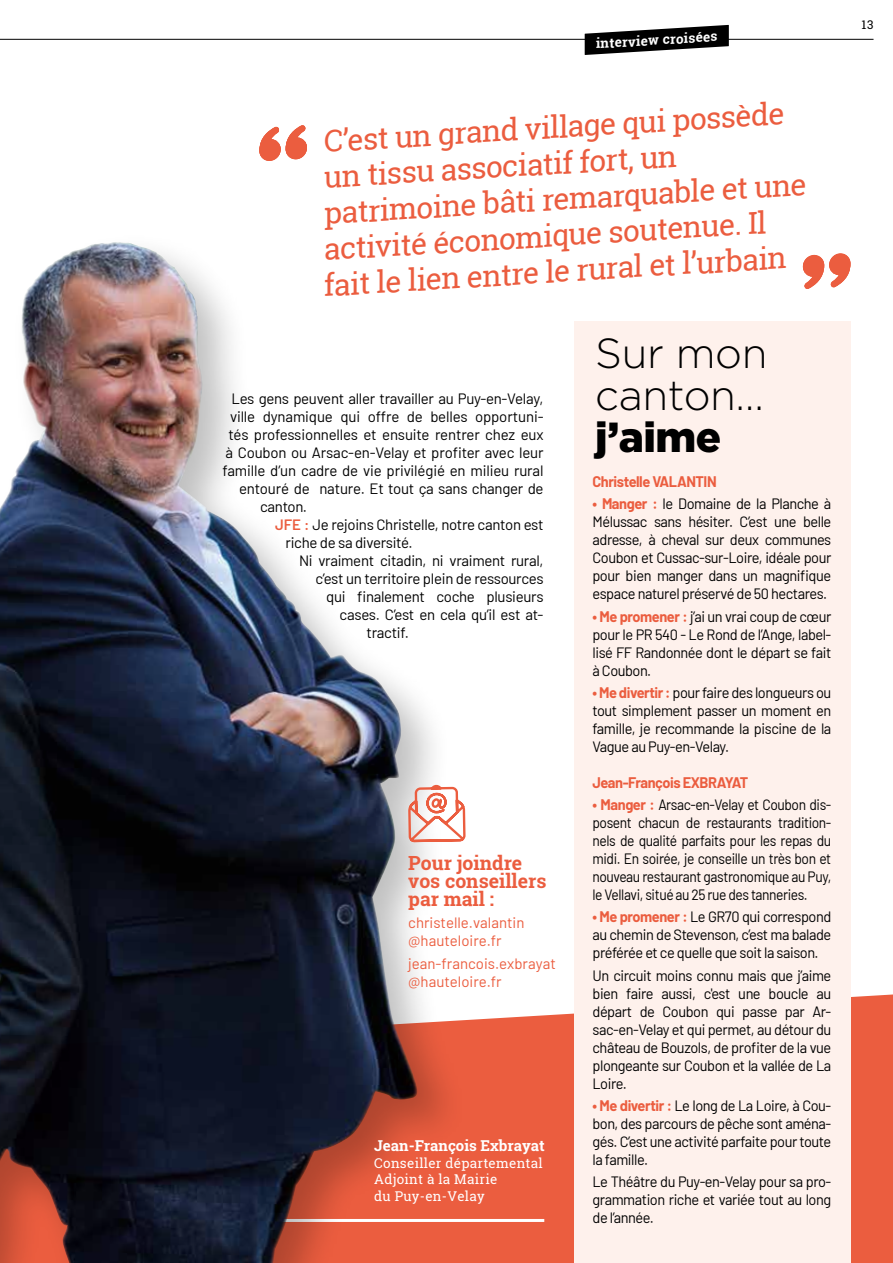
<style>
.page{position:relative;width:893px;height:1263px;background:#fff}
.page>*{position:absolute;margin:0;border:0;box-sizing:border-box;transform-origin:0 0}
.t1{font:300 42px/42px "Gotham";letter-spacing:-.01em;color:#000}
.t2{font:900 42px "Gotham";color:#000}
.t3{font:30px/36px "Roboto Slab";color:#eb5d3f}
.t4{font:700 19.5px/18px "Roboto Slab";color:#eb5d3f}
.t5{font:15px/18px "Barlow";letter-spacing:-.03em;color:#000;text-align:justify}
.t6{font:15px/18px "Barlow";letter-spacing:-.03em;color:#000;text-align:justify;scale:.92 1}
.t7{font:15px "Barlow";letter-spacing:-.01em;color:#000}
.t8{font:15px/18px "Barlow";color:#eb5d3f}
.t9{font:700 15px "Barlow";letter-spacing:-.03em;color:#eb5d3f}
.t10{font:700 15px "Roboto Slab";color:#fff}
.t11{font:13.5px/16.5px "Roboto Slab";letter-spacing:.02em;color:#fff}
.t12{font:700 13.5px "Roboto Slab";color:#fff}
.t13{font:12px "Roboto Slab";color:#000}
.s1{font-weight:600;color:#eb5d3f}
.s2{font-weight:700;color:#eb5d3f}
</style>
<div class="page">
<svg style="left:468px;top:993px;width:425px;height:270px;background:#ec684c"></svg>
<svg style="left:803px;top:253px;width:47px;height:36px"></svg>
<svg style="left:259px;top:125px;width:48px;height:36px"></svg>
<hr style="left:205px;top:1219px;width:339px;height:3px;background:#fff">
<div style="left:574px;top:321px;width:276px;height:942px;background:#fef1ec"></div>
<div style="left:0;top:231px;width:468px;height:1032px;background:#000;opacity:.25"></div>
<img style="left:0;top:242px;width:421px;height:1021px">
<svg style="left:407px;top:535px;width:60px;height:575px"></svg>
<hr style="left:0;top:39px;width:873px;height:1px;background:#000">
<svg style="left:585px;top:25px;width:144px;height:30px"></svg>
<p class="t12" style="left:595px;top:34px;width:123px;rotate:-3deg">interview croisées</p>
<h2 class="t3" style="left:312px;top:126px;width:490px;text-indent:10px;rotate:-4deg">C’est un grand village qui possède un tissu associatif fort, un patrimoine bâti remarquable et une activité économique soutenue. Il fait le lien entre le rural et l’urbain</h2>
<p class="t5" style="left:232px;top:388px;width:313px">Les gens peuvent aller travailler au Puy-en-Velay,</p>
<p class="t7" style="left:230px;top:406px;width:315px">ville dynamique qui offre de belles opportuni-</p>
<p class="t7" style="left:229px;top:424px;width:316px">tés professionnelles et ensuite rentrer chez eux</p>
<p class="t7" style="left:226px;top:442px;width:319px">à Coubon ou Arsac-en-Velay et profiter avec leur</p>
<p class="t7" style="left:223px;top:460px;width:323px">famille d’un cadre de vie privilégié en milieu rural</p>
<p class="t5" style="left:239px;top:478px;width:306px">entouré de nature. Et tout ça sans changer de</p>
<p class="t5" style="left:260px;top:496px;width:49px">canton.</p>
<p class="t5" style="left:275px;top:514px;width:270px"><span class="s1">JFE :</span> Je rejoins Christelle, notre canton est</p>
<p class="t5" style="left:286px;top:532px;width:129px">riche de sa diversité.</p>
<p class="t5" style="left:299px;top:550px;width:246px">Ni vraiment citadin, ni vraiment rural,</p>
<p class="t5" style="left:316px;top:568px;width:230px">c’est un territoire plein de ressources</p>
<p class="t5" style="left:326px;top:586px;width:219px">qui finalement coche plusieurs</p>
<p class="t5" style="left:340px;top:604px;width:205px">cases. C’est en cela qu’il est at-</p>
<p class="t5" style="left:367px;top:622px;width:44px">tractif.</p>
<h3 class="t4" style="left:408px;top:854px;width:140px">Pour joindre vos conseillers par mail :</h3>
<p class="t8" style="left:408px;top:913px;width:118px">christelle.valantin @hauteloire.fr</p>
<p class="t8" style="left:408px;top:953px;width:149px">jean-francois.exbrayat @hauteloire.fr</p>
<p class="t10" style="left:374px;top:1135px;width:172px">Jean-François Exbrayat</p>
<p class="t11" style="left:374px;top:1154px;width:170px">Conseiller départemental<br>Adjoint à la Mairie<br>du Puy-en-Velay</p>
<h1 class="t1" style="left:595px;top:332px;width:174px">Sur mon canton…</h1>
<h1 class="t2" style="left:595px;top:413px;width:128px">j’aime</h1>
<p class="t9" style="left:592px;top:470px;width:126px">Christelle VALANTIN</p>
<p class="t5" style="left:592px;top:494px;width:240px"><span class="s2">• Manger :</span> le Domaine de la Planche à Mélussac sans hésiter. C’est une belle adresse, à cheval sur deux communes Coubon et Cussac-sur-Loire, idéale pour pour bien manger dans un magnifique espace naturel préservé de 50 hectares.</p>
<p class="t5" style="left:592px;top:606px;width:240px"><span class="s2">• Me promener :</span> j’ai un vrai coup de cœur pour le PR 540 - Le Rond de l’Ange, label&shy;lisé FF Randonnée dont le départ se fait à Coubon.</p>
<p class="t5" style="left:592px;top:682px;width:240px"><span class="s2">• Me divertir :</span> pour faire des longueurs ou tout simplement passer un moment en famille, je recommande la piscine de la Vague au Puy-en-Velay.</p>
<p class="t9" style="left:592px;top:771px;width:157px">Jean-François EXBRAYAT</p>
<p class="t6" style="left:592px;top:794px;width:261px"><span class="s2">• Manger :</span> Arsac-en-Velay et Coubon dis&shy;posent chacun de restaurants tradition&shy;nels de qualité parfaits pour les repas du midi. En soirée, je conseille un très bon et nouveau restaurant gastronomique au Puy, le Vellavi, situé au 25 rue des tanneries.</p>
<p class="t5" style="left:592px;top:907px;width:240px"><span class="s2">• Me promener :</span> Le GR70 qui correspond au chemin de Stevenson, c’est ma balade préférée et ce quelle que soit la saison.</p>
<p class="t5" style="left:592px;top:965px;width:240px">Un circuit moins connu mais que j’aime bien faire aussi, c'est une boucle au départ de Coubon qui passe par Ar&shy;sac-en-Velay et qui permet, au détour du château de Bouzols, de profiter de la vue plongeante sur Coubon et la vallée de La Loire.</p>
<p class="t5" style="left:592px;top:1095px;width:240px"><span class="s2">• Me divertir :</span> Le long de La Loire, à Cou&shy;bon, des parcours de pêche sont aména&shy;gés. C’est une activité parfaite pour toute la famille.</p>
<p class="t5" style="left:592px;top:1171px;width:240px">Le Théâtre du Puy-en-Velay pour sa pro&shy;grammation riche et variée tout au long de l’année.</p>
<p class="t13" style="left:862px;top:17px;width:13px">13</p>
</div>
